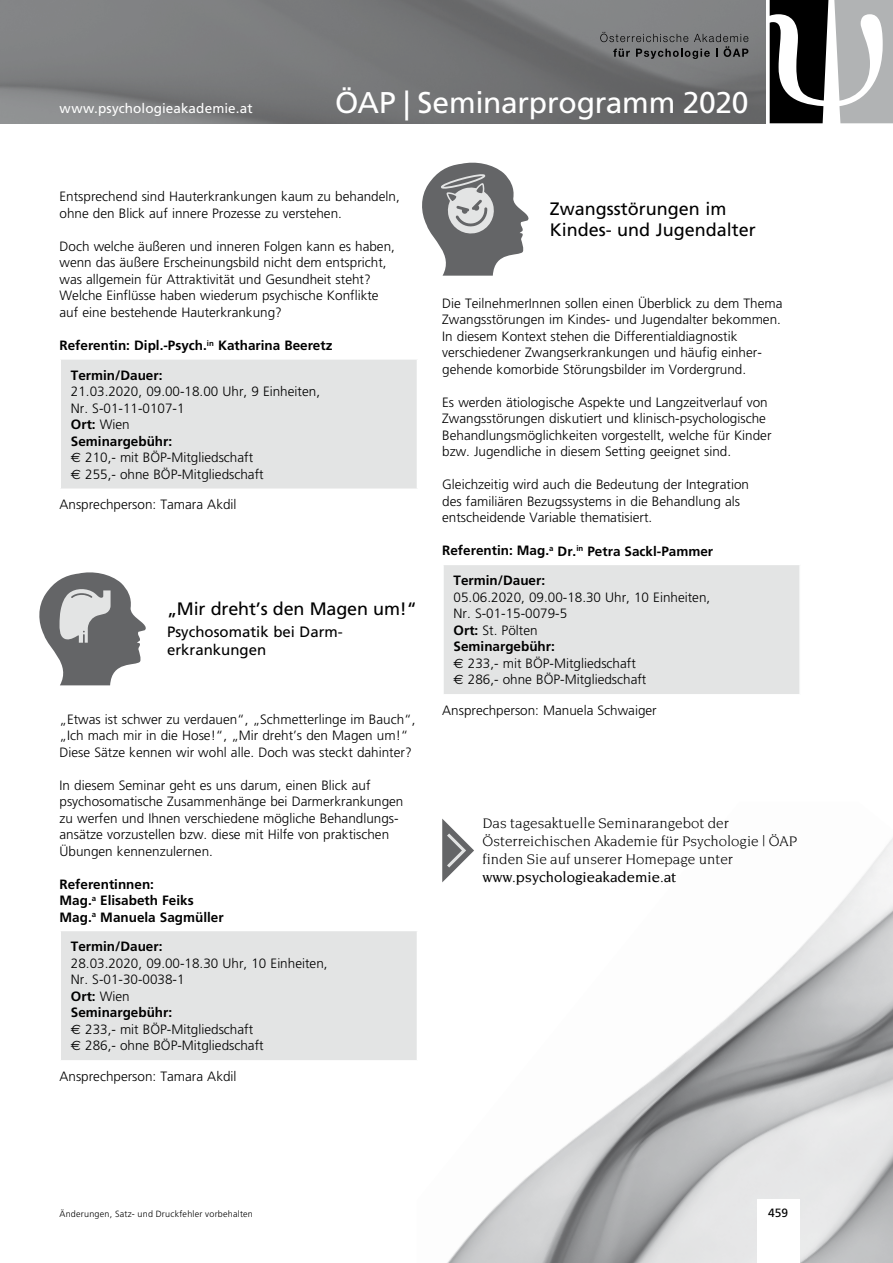
<style>
.page{position:relative;width:893px;height:1263px;background:#fff}
.page>*{position:absolute;margin:0;border:0;box-sizing:border-box;transform-origin:0 0}
.t1{font:30px "Frutiger";letter-spacing:-.01em;color:#fff}
.t2{font:18px/21.6px "Frutiger";color:#000}
.t3{font:15px/18px "Novarese";color:#000}
.t4{font:15px/18px "Frutiger";color:#000}
.t5{font:500 15px "Novarese";color:#000}
.t6{font:300 13.5px/16.5px "Frutiger";color:#000}
.t7{font:700 13.5px/29.7px "Frutiger";color:#000}
.t8{font:13.5px "Frutiger";letter-spacing:.005em;color:#fff}
.t9{font:12px "Frutiger";color:#000}
.t10{font:300 9px "Frutiger";letter-spacing:.025em;color:#000}
.s1{font-weight:700}
.s2{font-family:"Euro Sans";font-weight:400}
</style>
<div class="page">
<img style="left:442px;top:818px;width:451px;height:445px">
<div style="left:757px;top:1199px;width:42px;height:64px;background:#fff"></div>
<img style="left:1px;top:0;width:764px;height:123px">
<hr style="left:0;top:0;width:1px;height:123px;background:#b1b3b4">
<svg style="left:770px;top:0;width:123px;height:123px"></svg>
<svg style="left:600px;top:32px;width:148px;height:27px"></svg>
<div style="left:60px;top:359px;width:357px;height:130px;background:#e3e4e4"></div>
<hr style="left:60px;top:358px;width:358px;height:2px;background:#fff">
<hr style="left:60px;top:360px;width:1px;height:128px;background:#fff">
<hr style="left:60px;top:488px;width:358px;height:2px;background:#fff">
<div style="left:60px;top:930px;width:357px;height:131px;background:#e3e4e4"></div>
<hr style="left:60px;top:930px;width:358px;height:1px;background:#fff">
<hr style="left:60px;top:931px;width:1px;height:129px;background:#fff">
<hr style="left:60px;top:1060px;width:358px;height:1px;background:#fff">
<div style="left:443px;top:564px;width:357px;height:131px;background:#e3e4e4"></div>
<hr style="left:442px;top:564px;width:359px;height:1px;background:#fff">
<hr style="left:442px;top:565px;width:2px;height:129px;background:#fff">
<hr style="left:799px;top:565px;width:2px;height:129px;background:#fff">
<hr style="left:442px;top:694px;width:359px;height:1px;background:#fff">
<svg style="left:422px;top:162px;width:107px;height:114px"></svg>
<svg style="left:39px;top:572px;width:107px;height:113px"></svg>
<svg style="left:442px;top:819px;width:32px;height:63px"></svg>
<p class="t8" style="left:60px;top:100px;width:195px">www.psychologieakademie.at</p>
<h1 class="t1" style="left:335px;top:85px;width:415px">ÖAP | Seminarprogramm 2020</h1>
<p class="t6" style="left:60px;top:189px;width:342px">Entsprechend sind Hauterkrankungen kaum zu behandeln, ohne den Blick auf innere Prozesse zu verstehen.</p>
<p class="t6" style="left:60px;top:238px;width:337px">Doch welche äußeren und inneren Folgen kann es haben, wenn das äußere Erscheinungsbild nicht dem entspricht, was allgemein für Attraktivität und Gesundheit steht?<br>Welche Einflüsse haben wiederum psychische Konflikte auf eine bestehende Hauterkrankung?</p>
<p class="t7" style="left:71px;top:330px;width:263px;text-indent:-11px">Referentin: Dipl.-Psych.<sup>in</sup> Katharina Beeretz<br>Termin/Dauer:</p>
<p class="t6" style="left:71px;top:383px;width:251px">21.03.2020, 09.00-18.00 Uhr, 9 Einheiten,<br>Nr. S-01-11-0107-1<br><span class="s1">Ort:</span> Wien<br><span class="s1">Seminargebühr:<br></span><span class="s2">E</span> 210,- mit BÖP-Mitgliedschaft<br><span class="s2">E</span> 255,- ohne BÖP-Mitgliedschaft</p>
<p class="t6" style="left:60px;top:496px;width:179px">Ansprechperson: Tamara Akdil</p>
<h2 class="t2" style="left:167px;top:598px;width:251px">„Mir dreht’s den Magen um!“</h2>
<p class="t4" style="left:167px;top:623px;width:177px">Psychosomatik bei Darm&shy;erkrankungen</p>
<p class="t6" style="left:60px;top:711px;width:357px">„Etwas ist schwer zu verdauen“, „Schmetterlinge im Bauch“, „Ich mach mir in die Hose!“, „Mir dreht’s den Magen um!“<br>Diese Sätze kennen wir wohl alle. Doch was steckt dahinter?</p>
<p class="t6" style="left:60px;top:777px;width:345px">In diesem Seminar geht es uns darum, einen Blick auf psychosomatische Zusammenhänge bei Darmerkrankungen zu werfen und Ihnen verschiedene mögliche Behandlungs&shy;ansätze vorzustellen bzw. diese mit Hilfe von praktischen Übungen kennenzulernen.</p>
<p class="t7" style="left:60px;top:876px;width:166px;line-height:16.5px">Referentinnen:<br>Mag.<sup>a</sup> Elisabeth Feiks<br>Mag.<sup>a</sup> Manuela Sagmüller</p>
<p class="t7" style="left:71px;top:932px;width:93px">Termin/Dauer:</p>
<p class="t6" style="left:71px;top:955px;width:258px">28.03.2020, 09.00-18.30 Uhr, 10 Einheiten,<br>Nr. S-01-30-0038-1<br><span class="s1">Ort:</span> Wien<br><span class="s1">Seminargebühr:<br></span><span class="s2">E</span> 233,- mit BÖP-Mitgliedschaft<br><span class="s2">E</span> 286,- ohne BÖP-Mitgliedschaft</p>
<p class="t6" style="left:60px;top:1068px;width:179px">Ansprechperson: Tamara Akdil</p>
<h2 class="t2" style="left:550px;top:198px;width:208px">Zwangsstörungen im<br>Kindes- und Jugendalter</h2>
<p class="t6" style="left:442px;top:295px;width:342px">Die TeilnehmerInnen sollen einen Überblick zu dem Thema Zwangsstörungen im Kindes- und Jugendalter bekommen.<br>In diesem Kontext stehen die Differentialdiagnostik verschiedener Zwangserkrankungen und häufig einher&shy;gehende komorbide Störungsbilder im Vordergrund.</p>
<p class="t6" style="left:442px;top:394px;width:331px">Es werden ätiologische Aspekte und Langzeitverlauf von Zwangsstörungen diskutiert und klinisch-psychologische Behandlungsmöglichkeiten vorgestellt, welche für Kinder bzw. Jugendliche in diesem Setting geeignet sind.</p>
<p class="t6" style="left:442px;top:477px;width:308px">Gleichzeitig wird auch die Bedeutung der Integration des familiären Bezugssystems in die Behandlung als entscheidende Variable thematisiert.</p>
<p class="t7" style="left:454px;top:536px;width:261px;text-indent:-11px">Referentin: Mag.<sup>a</sup> Dr.<sup>in</sup> Petra Sackl-Pammer<br>Termin/Dauer:</p>
<p class="t6" style="left:454px;top:589px;width:258px">05.06.2020, 09.00-18.30 Uhr, 10 Einheiten,<br>Nr. S-01-15-0079-5<br><span class="s1">Ort:</span> St. Pölten<br><span class="s1">Seminargebühr:<br></span><span class="s2">E</span> 233,- mit BÖP-Mitgliedschaft<br><span class="s2">E</span> 286,- ohne BÖP-Mitgliedschaft</p>
<p class="t6" style="left:442px;top:702px;width:216px">Ansprechperson: Manuela Schwaiger</p>
<p class="t3" style="left:483px;top:814px;width:316px">Das tagesaktuelle Seminarangebot der<br>Österreichischen Akademie für Psychologie | ÖAP finden Sie auf unserer Homepage unter</p>
<p class="t5" style="left:483px;top:869px;width:195px">www.psychologieakademie.at</p>
<p class="t10" style="left:60px;top:1208px;width:195px">Änderungen, Satz- und Druckfehler vorbehalten</p>
<p class="t9" style="left:768px;top:1205px;width:22px">459</p>
</div>
